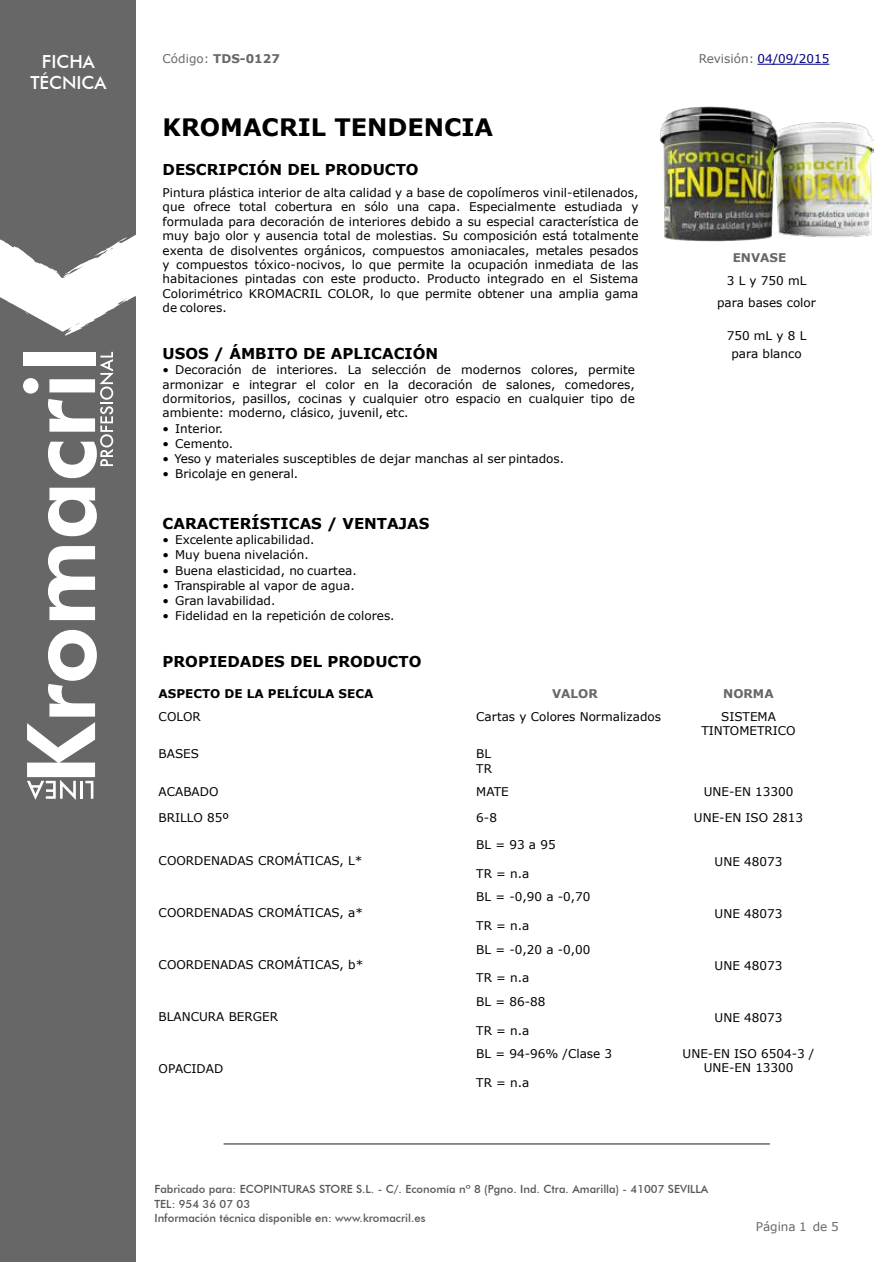
<style>
.page{position:relative;width:893px;height:1263px;background:#fff}
.page>*{position:absolute;margin:0;border:0;box-sizing:border-box;transform-origin:0 0}
.t1{font:700 24px "Verdana";color:#000}
.t2{font:500 18px/21.6px "Futura BT";color:#fff;text-align:center}
.t3{font:700 15px "Verdana";color:#000}
.t4{font:12px/14.4px "Verdana";color:#000;text-align:center}
.t5{font:700 12px "Verdana";color:#676767}
.t6{font:12px "Verdana";letter-spacing:-.02em;color:#000}
.t7{font:700 12px "Verdana";color:#000}
.t8{font:12px "Verdana";color:#00007f}
.t9{font:12px "Verdana";color:#676767}
.t10{font:500 11.25px/14.4px "Futura BT";color:#575756}
.s1{font-weight:400}
.s2{color:#676767}
</style>
<div class="page">
<div style="left:1px;top:1px;width:135px;height:1261px;background:#676767"></div>
<svg style="left:48px;top:546px;width:47px;height:74px"></svg>
<svg style="left:48px;top:488px;width:49px;height:48px"></svg>
<svg style="left:23px;top:352px;width:91px;height:126px"></svg>
<svg style="left:27px;top:630px;width:70px;height:170px"></svg>
<svg style="left:0;top:191px;width:136px;height:145px"></svg>
<hr style="left:224px;top:1143px;width:546px;height:2px;background:#676767">
<img style="left:660px;top:107px;width:213px;height:135px">
<hr style="left:757px;top:64px;width:72px;height:1px;background:#00007f">
<h2 class="t2" style="left:30px;top:50px;width:78px">FICHA<br>TÉCNICA</h2>
<p class="t5" style="left:163px;top:51px;width:119px"><span class="s1">Código:</span> TDS-0127</p>
<p class="t8" style="left:699px;top:51px;width:132px"><span class="s2">Revisión:</span> 04/09/2015</p>
<h1 class="t1" style="left:163px;top:111px;width:332px">KROMACRIL TENDENCIA</h1>
<p class="t3" style="left:163px;top:160px;width:258px">DESCRIPCIÓN DEL PRODUCTO</p>
<p class="t4" style="left:163px;top:186px;width:477px;text-align:justify">Pintura plástica interior de alta calidad y a base de copolímeros vinil-etilenados, que ofrece total cobertura en sólo una capa. Especialmente estudiada y formulada para decoración de interiores debido a su especial característica de muy bajo olor y ausencia total de molestias. Su composición está totalmente exenta de disolventes orgánicos, compuestos amoniacales, metales pesados y compuestos tóxico-nocivos, lo que permite la ocupación inmediata de las habitaciones pintadas con este producto. Producto integrado en el Sistema Colorimétrico KROMACRIL COLOR, lo que permite obtener una amplia gama de colores.</p>
<p class="t3" style="left:163px;top:344px;width:277px">USOS / ÁMBITO DE APLICACIÓN</p>
<p class="t4" style="left:163px;top:363px;width:474px;text-align:justify">• Decoración de interiores. La selección de modernos colores, permite armonizar e integrar el color en la decoración de salones, comedores, dormitorios, pasillos, cocinas y cualquier otro espacio en cualquier tipo de ambiente: moderno, clásico, juvenil, etc.</p>
<p class="t4" style="left:163px;top:421px;width:62px">• Interior.</p>
<p class="t4" style="left:163px;top:437px;width:72px">• Cemento.</p>
<p class="t4" style="left:163px;top:452px;width:403px">• Yeso y materiales susceptibles de dejar manchas al ser pintados.</p>
<p class="t4" style="left:163px;top:467px;width:137px">• Bricolaje en general.</p>
<p class="t3" style="left:163px;top:514px;width:268px">CARACTERÍSTICAS / VENTAJAS</p>
<p class="t4" style="left:163px;top:533px;width:153px">• Excelente aplicabilidad.</p>
<p class="t4" style="left:163px;top:548px;width:148px">• Muy buena nivelación.</p>
<p class="t4" style="left:163px;top:563px;width:196px">• Buena elasticidad, no cuartea.</p>
<p class="t6" style="left:163px;top:578px;width:194px">• Transpirable al vapor de agua.</p>
<p class="t4" style="left:163px;top:594px;width:114px">• Gran lavabilidad.</p>
<p class="t4" style="left:163px;top:609px;width:234px">• Fidelidad en la repetición de colores.</p>
<p class="t3" style="left:163px;top:652px;width:260px">PROPIEDADES DEL PRODUCTO</p>
<p class="t7" style="left:159px;top:686px;width:216px">ASPECTO DE LA PELÍCULA SECA</p>
<p class="t5" style="left:552px;top:686px;width:47px">VALOR</p>
<p class="t5" style="left:723px;top:686px;width:52px">NORMA</p>
<p class="t4" style="left:159px;top:709px;width:44px">COLOR</p>
<p class="t4" style="left:476px;top:709px;width:186px">Cartas y Colores Normalizados</p>
<p class="t4" style="left:701px;top:709px;width:96px">SISTEMA<br>TINTOMETRICO</p>
<p class="t4" style="left:159px;top:747px;width:42px">BASES</p>
<p class="t4" style="left:476px;top:747px;width:17px;text-align:left">BL<br>TR</p>
<p class="t4" style="left:159px;top:784px;width:61px">ACABADO</p>
<p class="t4" style="left:476px;top:784px;width:34px">MATE</p>
<p class="t4" style="left:704px;top:784px;width:91px">UNE-EN 13300</p>
<p class="t4" style="left:159px;top:811px;width:72px">BRILLO 85º</p>
<p class="t4" style="left:476px;top:811px;width:22px">6-8</p>
<p class="t4" style="left:694px;top:811px;width:111px">UNE-EN ISO 2813</p>
<p class="t4" style="left:159px;top:853px;width:205px">COORDENADAS CROMÁTICAS, L*</p>
<p class="t5" style="left:733px;top:250px;width:55px">ENVASE</p>
<p class="t4" style="left:717px;top:270px;width:100px;line-height:21.6px">3 L y 750 mL para bases color</p>
<p class="t4" style="left:727px;top:326px;width:81px;line-height:18.6px">750 mL y 8 L para blanco</p>
<p class="t4" style="left:476px;top:838px;width:81px">BL = 93 a 95</p>
<p class="t4" style="left:476px;top:867px;width:55px">TR = n.a</p>
<p class="t4" style="left:715px;top:854px;width:69px">UNE 48073</p>
<p class="t4" style="left:159px;top:905px;width:206px">COORDENADAS CROMÁTICAS, a*</p>
<p class="t4" style="left:476px;top:890px;width:116px">BL = -0,90 a -0,70</p>
<p class="t4" style="left:476px;top:919px;width:55px">TR = n.a</p>
<p class="t4" style="left:715px;top:907px;width:69px">UNE 48073</p>
<p class="t4" style="left:159px;top:958px;width:206px">COORDENADAS CROMÁTICAS, b*</p>
<p class="t4" style="left:476px;top:942px;width:116px">BL = -0,20 a -0,00</p>
<p class="t4" style="left:476px;top:971px;width:55px">TR = n.a</p>
<p class="t4" style="left:715px;top:959px;width:69px">UNE 48073</p>
<p class="t4" style="left:159px;top:1010px;width:121px">BLANCURA BERGER</p>
<p class="t4" style="left:476px;top:994px;width:71px">BL = 86-88</p>
<p class="t4" style="left:476px;top:1023px;width:55px">TR = n.a</p>
<p class="t4" style="left:715px;top:1011px;width:69px">UNE 48073</p>
<p class="t4" style="left:159px;top:1062px;width:66px">OPACIDAD</p>
<p class="t4" style="left:476px;top:1046px;width:137px">BL = 94-96% /Clase 3</p>
<p class="t4" style="left:476px;top:1075px;width:55px">TR = n.a</p>
<p class="t4" style="left:683px;top:1046px;width:133px">UNE-EN ISO 6504-3 /<br>UNE-EN 13300</p>
<p class="t10" style="left:154px;top:1182px;width:555px">Fabricado para: ECOPINTURAS STORE S.L. - C/. Economía nº 8 (Pgno. Ind. Ctra. Amarilla) - 41007 SEVILLA<br>TEL: 954 36 07 03<br>Información técnica disponible en: www.kromacril.es</p>
<p class="t9" style="left:756px;top:1218px;width:52px">Página 1</p>
<p class="t9" style="left:813px;top:1218px;width:28px">de 5</p>
</div>
